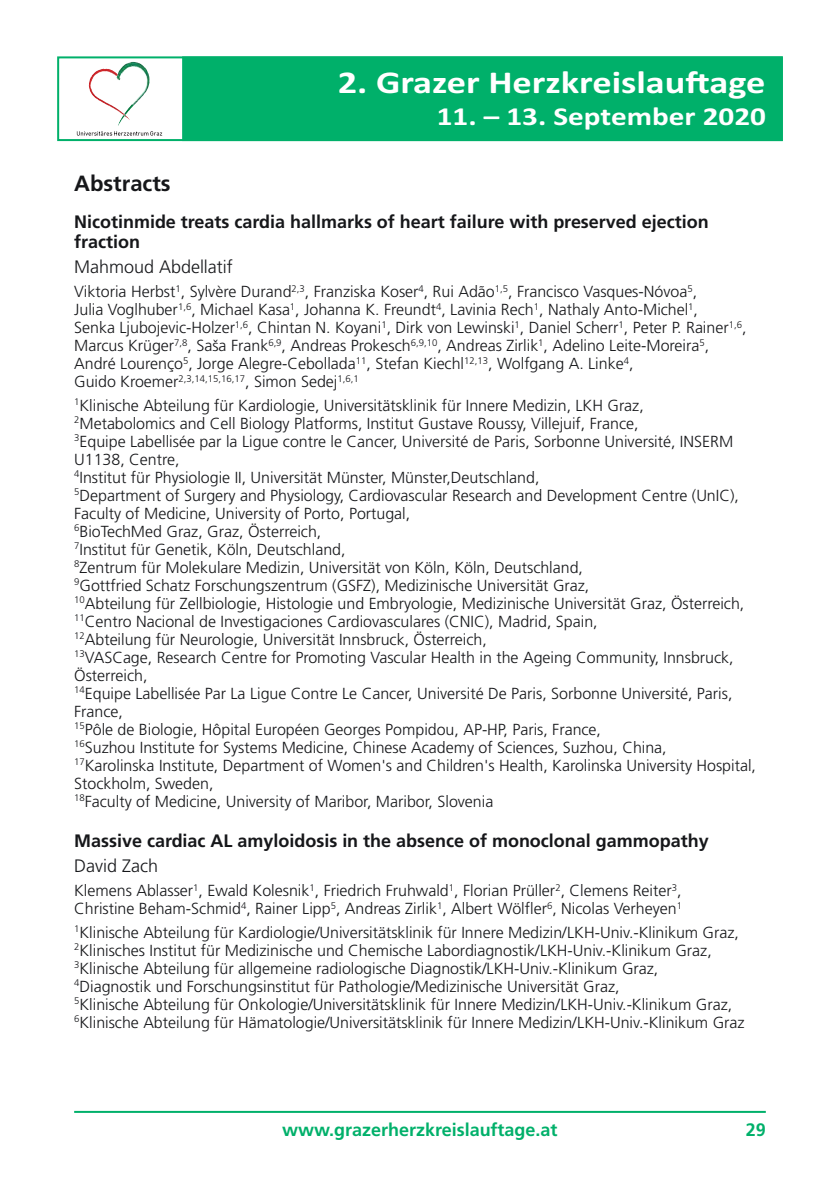
<style>
.page{position:relative;width:840px;height:1190px;background:#fff}
.page>*{position:absolute;margin:0;border:0;box-sizing:border-box;transform-origin:0 0}
.t1{font:700 32px "Calibri";color:#fff;scale:1.2 1}
.t2{font:700 26px "Calibri";color:#fff;scale:1.2 1}
.t3{font:700 22px "Frutiger";color:#16171a}
.t4{font:700 18px/20px "Frutiger";color:#16171a}
.t5{font:700 18px "Frutiger";color:#00b06a}
.t6{font:300 18px "Frutiger";color:#16171a}
.t7{font:300 16px/18px "Frutiger";color:#16171a}
</style>
<div class="page">
<img style="left:89px;top:69px;width:28px;height:17px">
<img style="left:89px;top:86px;width:20px;height:20px">
<img style="left:109px;top:104px;width:8px;height:7px">
<img style="left:118px;top:62px;width:31px;height:43px">
<img style="left:118px;top:105px;width:16px;height:21px">
<img style="left:117px;top:74px;width:8px;height:42px">
<svg style="left:77px;top:131px;width:85px;height:5px"></svg>
<div style="left:184px;top:58px;width:597px;height:81px;background:#00b06a"></div>
<div style="left:182px;top:56px;width:601px;height:85px;border:2px solid #00b06a"></div>
<hr style="left:74px;top:1111px;width:692px;height:2px;background:#00b06a">
<h3 class="t3" style="left:74px;top:174px;width:98px">Abstracts</h3>
<h1 class="t1" style="left:338px;top:71px;width:358px">2. Grazer Herzkreislau-age</h1>
<h2 class="t2" style="left:437px;top:107px;width:276px">11. – 13. September 2020</h2>
<p class="t4" style="left:74px;top:213px;width:636px">Nicotinmide treats cardia hallmarks of heart failure with preserved ejection fraction</p>
<p class="t6" style="left:74px;top:260px;width:160px">Mahmoud Abdellatif</p>
<p class="t7" style="left:74px;top:284px;width:674px">Viktoria Herbst<sup>1</sup>, Sylvère Durand<sup>2,3</sup>, Franziska Koser<sup>4</sup>, Rui Adão<sup>1,5</sup>, Francisco Vasques-Nóvoa<sup>5</sup>,<br>Julia Voglhuber<sup>1,6</sup>, Michael Kasa<sup>1</sup>, Johanna K. Freundt<sup>4</sup>, Lavinia Rech<sup>1</sup>, Nathaly Anto-Michel<sup>1</sup>,<br>Senka Ljubojevic-Holzer<sup>1,6</sup>, Chintan N. Koyani<sup>1</sup>, Dirk von Lewinski<sup>1</sup>, Daniel Scherr<sup>1</sup>, Peter P. Rainer<sup>1,6</sup>, Marcus Krüger<sup>7,8</sup>, Saša Frank<sup>6,9</sup>, Andreas Prokesch<sup>6,9,10</sup>, Andreas Zirlik<sup>1</sup>, Adelino Leite-Moreira<sup>5</sup>, André Lourenço<sup>5</sup>, Jorge Alegre-Cebollada<sup>11</sup>, Stefan Kiechl<sup>12,13</sup>, Wolfgang A. Linke<sup>4</sup>,<br>Guido Kroemer<sup>2,3,14,15,16,17</sup>, Simon Sedej<sup>1,6,1</sup></p>
<p class="t7" style="left:74px;top:397px;width:683px"><sup>1</sup>Klinische Abteilung für Kardiologie, Universitätsklinik für Innere Medizin, LKH Graz,<br><sup>2</sup>Metabolomics and Cell Biology Platforms, Institut Gustave Roussy, Villejuif, France,<br><sup>3</sup>Equipe Labellisée par la Ligue contre le Cancer, Université de Paris, Sorbonne Université, INSERM U1138, Centre,<br><sup>4</sup>Institut für Physiologie II, Universität Münster, Münster,Deutschland,<br><sup>5</sup>Department of Surgery and Physiology, Cardiovascular Research and Development Centre (UnIC), Faculty of Medicine, University of Porto, Portugal,<br><sup>6</sup>BioTechMed Graz, Graz, Österreich,<br><sup>7</sup>Institut für Genetik, Köln, Deutschland,<br><sup>8</sup>Zentrum für Molekulare Medizin, Universität von Köln, Köln, Deutschland,<br><sup>9</sup>Gottfried Schatz Forschungszentrum (GSFZ), Medizinische Universität Graz,<br><sup>10</sup>Abteilung für Zellbiologie, Histologie und Embryologie, Medizinische Universität Graz, Österreich, <sup>11</sup>Centro Nacional de Investigaciones Cardiovasculares (CNIC), Madrid, Spain,<br><sup>12</sup>Abteilung für Neurologie, Universität Innsbruck, Österreich,<br><sup>13</sup>VASCage, Research Centre for Promoting Vascular Health in the Ageing Community, Innsbruck, Österreich,<br><sup>14</sup>Equipe Labellisée Par La Ligue Contre Le Cancer, Université De Paris, Sorbonne Université, Paris, France,<br><sup>15</sup>Pôle de Biologie, Hôpital Européen Georges Pompidou, AP-HP, Paris, France,<br><sup>16</sup>Suzhou Institute for Systems Medicine, Chinese Academy of Sciences, Suzhou, China,<br><sup>17</sup>Karolinska Institute, Department of Women's and Children's Health, Karolinska University Hospital, Stockholm, Sweden,<br><sup>18</sup>Faculty of Medicine, University of Maribor, Maribor, Slovenia</p>
<p class="t4" style="left:74px;top:832px;width:636px">Massive cardiac AL amyloidosis in the absence of monoclonal gammopathy</p>
<p class="t6" style="left:74px;top:859px;width:85px">David Zach</p>
<p class="t7" style="left:74px;top:883px;width:609px">Klemens Ablasser<sup>1</sup>, Ewald Kolesnik<sup>1</sup>, Friedrich Fruhwald<sup>1</sup>, Florian Prüller<sup>2</sup>, Clemens Reiter<sup>3</sup>,<br>Christine Beham-Schmid<sup>4</sup>, Rainer Lipp<sup>5</sup>, Andreas Zirlik<sup>1</sup>, Albert Wölfler<sup>6</sup>, Nicolas Verheyen<sup>1</sup></p>
<p class="t7" style="left:74px;top:924px;width:672px"><sup>1</sup>Klinische Abteilung für Kardiologie/Universitätsklinik für Innere Medizin/ LKH-Univ.-Klinikum Graz, <sup>2</sup>Klinisches Institut für Medizinische und Chemische Labordiagnostik/ LKH-Univ.-Klinikum Graz, <sup>3</sup>Klinische Abteilung für allgemeine radiologische Diagnostik/LKH-Univ.-Klinikum Graz,<br><sup>4</sup>Diagnostik und Forschungsinstitut für Pathologie/Medizinische Universität Graz,<br><sup>5</sup>Klinische Abteilung für Onkologie/Universitätsklinik für Innere Medizin/ LKH-Univ.-Klinikum Graz, <sup>6</sup>Klinische Abteilung für Hämatologie/Universitätsklinik für Innere Medizin/ LKH-Univ.-Klinikum Graz</p>
<p class="t5" style="left:282px;top:1122px;width:277px">www.grazerherzkreislauftage.at</p>
<p class="t5" style="left:746px;top:1122px;width:21px">29</p>
</div>
